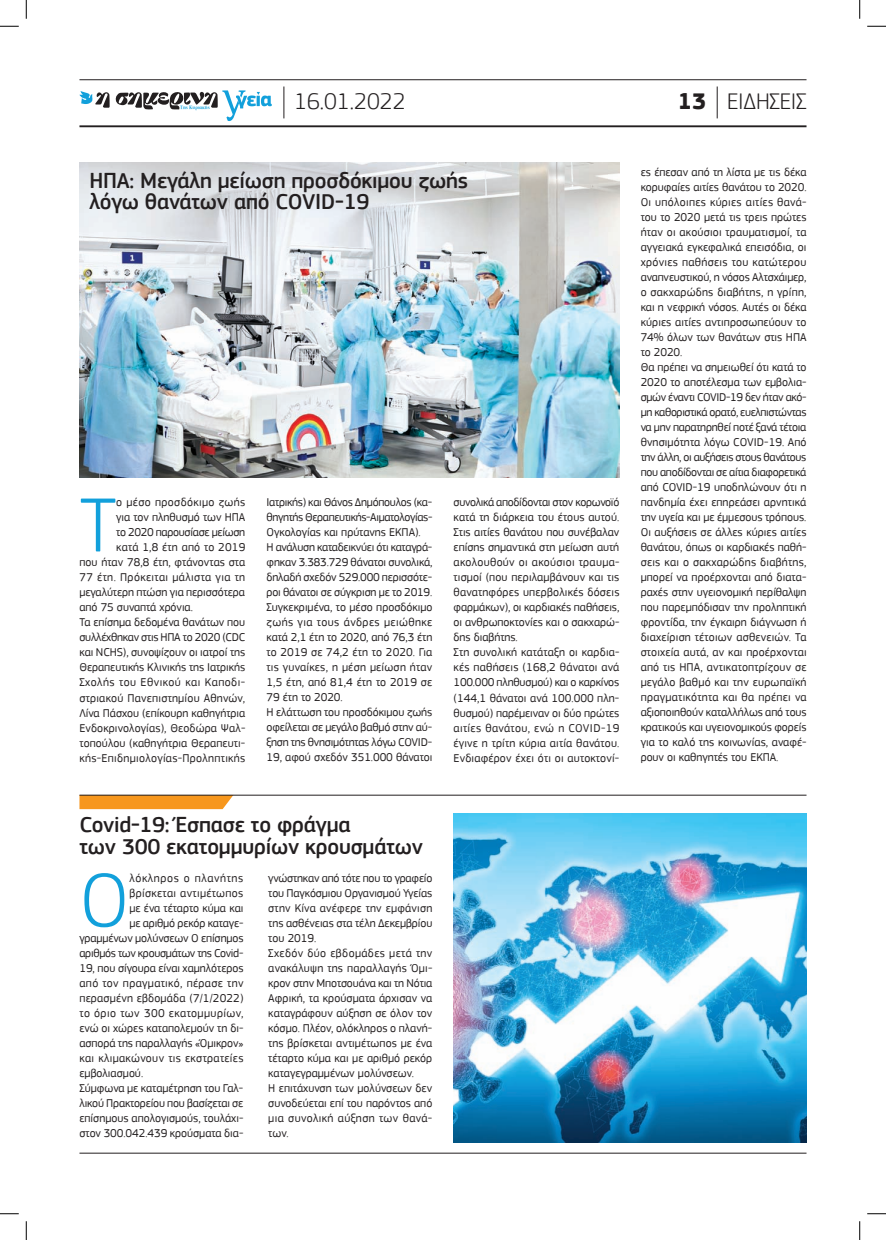
<style>
.page{position:relative;width:886px;height:1240px;background:#fff}
.page>*{position:absolute;margin:0;border:0;box-sizing:border-box;transform-origin:0 0}
.t1{font:300 79.75px "PF Square Sans Pro";color:#12a0db}
.t2{font:300 23.75px "PF Square Sans Pro";letter-spacing:-.01em;color:#231f20}
.t3{font:500 22.5px/21.2px "PF Square Sans Pro";letter-spacing:-.01em;color:#231f20}
.t4{font:11.88px/15px "PF Square Sans Pro";color:#231f20}
.t5{font:11.88px "PF Square Sans Pro";letter-spacing:.03em;color:#231f20}
.t6{font:11.88px "PF Square Sans Pro";letter-spacing:-.025em;color:#231f20}
.t7{font:11.88px "PF Square Sans Pro";letter-spacing:.035em;color:#231f20}
.t8{font:11.88px "PF Square Sans Pro";letter-spacing:.025em;color:#231f20}
.t9{font:11.88px "PF Square Sans Pro";letter-spacing:-.02em;color:#231f20}
.t10{font:11.88px "PF Square Sans Pro";letter-spacing:.02em;color:#231f20}
.t11{font:11.88px "PF Square Sans Pro";letter-spacing:.05em;color:#231f20}
.t12{font:700 5px "PF Document";color:#12a0db}
.s1{font-weight:700}
</style>
<div class="page">
<hr style="left:79px;top:1152px;width:727px;height:1px;background:#231f20">
<hr style="left:79px;top:79px;width:727px;height:1px;background:#231f20">
<hr style="left:79px;top:125px;width:727px;height:2px;background:#231f20">
<svg style="left:79px;top:90px;width:192px;height:31px"></svg>
<hr style="left:283px;top:86px;width:1px;height:32px;background:#231f20">
<hr style="left:716px;top:86px;width:1px;height:32px;background:#231f20">
<img style="left:79px;top:163px;width:540px;height:314px">
<div style="left:79px;top:796px;width:154px;height:13px;background:#f7971d"></div>
<hr style="left:79px;top:795px;width:727px;height:1px;background:#231f20">
<img style="left:453px;top:813px;width:353px;height:329px">
<svg style="left:0;top:25px;width:19px;height:2px"></svg>
<svg style="left:867px;top:25px;width:18px;height:2px"></svg>
<svg style="left:0;top:1213px;width:19px;height:1px"></svg>
<svg style="left:867px;top:1213px;width:18px;height:1px"></svg>
<svg style="left:25px;top:0;width:2px;height:19px"></svg>
<svg style="left:25px;top:1221px;width:2px;height:19px"></svg>
<svg style="left:859px;top:0;width:1px;height:19px"></svg>
<svg style="left:859px;top:1221px;width:1px;height:19px"></svg>
<p class="t12" style="left:180px;top:104px;width:31px">Της Κυριακής</p>
<p class="t2" style="left:294px;top:87px;width:113px">16.01.2022</p>
<p class="t2" style="left:677px;top:87px;width:130px"><span class="s1">13</span> ΕΙΔΗΣΕΙΣ</p>
<p class="t3" style="left:89px;top:170px;width:380px">ΗΠΑ: Μεγάλη μείωση προσδόκιμου ζωής λόγω θανάτων από COVID-19</p>
<p class="t1" style="left:79px;top:478px;width:39px">Τ</p>
<p class="t5" style="left:116px;top:495px;width:130px">ο μέσο προσδόκιμο ζωής</p>
<p class="t4" style="left:116px;top:510px;width:130px">για τον πληθυσμό των ΗΠΑ</p>
<p class="t6" style="left:116px;top:525px;width:130px">το 2020 παρουσίασε μείωση</p>
<p class="t4" style="left:116px;top:540px;width:130px">κατά 1,8 έτη από το 2019</p>
<p class="t4" style="left:79px;top:555px;width:167px">που ήταν 78,8 έτη, φτάνοντας στα</p>
<p class="t5" style="left:79px;top:570px;width:167px">77 έτη. Πρόκειται μάλιστα για τη</p>
<p class="t4" style="left:79px;top:585px;width:167px">μεγαλύτερη πτώση για περισσότερα</p>
<p class="t4" style="left:79px;top:600px;width:115px">από 75 συναπτά χρόνια.</p>
<p class="t4" style="left:79px;top:615px;width:167px">Τα επίσημα δεδομένα θανάτων που</p>
<p class="t9" style="left:79px;top:630px;width:167px">συλλέχθηκαν στις ΗΠΑ το 2020 (CDC</p>
<p class="t4" style="left:79px;top:645px;width:167px">και NCHS), συνοψίζουν οι ιατροί της</p>
<p class="t4" style="left:79px;top:660px;width:167px">Θεραπευτικής Κλινικής της Ιατρικής</p>
<p class="t7" style="left:79px;top:675px;width:167px">Σχολής του Εθνικού και Καποδι-</p>
<p class="t10" style="left:79px;top:690px;width:167px">στριακού Πανεπιστημίου Αθηνών,</p>
<p class="t4" style="left:79px;top:705px;width:167px">Λίνα Πάσχου (επίκουρη καθηγήτρια</p>
<p class="t4" style="left:79px;top:720px;width:167px">Ενδοκρινολογίας), Θεοδώρα Ψαλ-</p>
<p class="t4" style="left:79px;top:735px;width:167px">τοπούλου (καθηγήτρια Θεραπευτι-</p>
<p class="t8" style="left:79px;top:750px;width:167px">κής-Επιδημιολογίας-Προληπτικής</p>
<p class="t4" style="left:266px;top:495px;width:167px">Ιατρικής) και Θάνος Δημόπουλος (κα&shy;θηγητής Θεραπευτικής-Αιματολογίας-<br>Ογκολογίας και πρύτανης ΕΚΠΑ).<br>Η ανάλυση καταδεικνύει ότι καταγρά&shy;φηκαν 3.383.729 θάνατοι συνολικά, δηλαδή σχεδόν 529.000 περισσότε&shy;ροι θάνατοι σε σύγκριση με το 2019.<br>Συγκεκριμένα, το μέσο προσδόκιμο ζωής για τους άνδρες μειώθηκε κατά 2,1 έτη το 2020, από 76,3 έτη το 2019 σε 74,2 έτη το 2020. Για τις γυναίκες, η μέση μείωση ήταν<br>1,5 έτη, από 81,4 έτη το 2019 σε<br>79 έτη το 2020.<br>Η ελάττωση του προσδόκιμου ζωής οφείλεται σε μεγάλο βαθμό στην αύ&shy;ξηση της θνησιμότητας λόγω COVID-<br>19, αφού σχεδόν 351.000 θάνατοι</p>
<p class="t4" style="left:453px;top:495px;width:167px">συνολικά αποδίδονται στον κορωνοϊό κατά τη διάρκεια του έτους αυτού.<br>Στις αιτίες θανάτου που συνέβαλαν επίσης σημαντικά στη μείωση αυτή ακολουθούν οι ακούσιοι τραυμα&shy;τισμοί (που περιλαμβάνουν και τις θανατηφόρες υπερβολικές δόσεις φαρμάκων), οι καρδιακές παθήσεις, οι ανθρωποκτονίες και ο σακχαρώ&shy;δης διαβήτης.<br>Στη συνολική κατάταξη οι καρδια&shy;κές παθήσεις (168,2 θάνατοι ανά<br>100.000 πληθυσμού) και ο καρκίνος (144,1 θάνατοι ανά 100.000 πλη&shy;θυσμού) παρέμειναν οι δύο πρώτες αιτίες θανάτου, ενώ η COVID-19 έγινε η τρίτη κύρια αιτία θανάτου.<br>Ενδιαφέρον έχει ότι οι αυτοκτονί-</p>
<p class="t3" style="left:79px;top:814px;width:345px">Covid-19: Έσπασε το φράγμα<br>των 300 εκατομμυρίων κρουσμάτων</p>
<p class="t1" style="left:79px;top:853px;width:51px">Ο</p>
<p class="t11" style="left:129px;top:870px;width:115px">λόκληρος ο πλανήτης</p>
<p class="t8" style="left:129px;top:885px;width:115px">βρίσκεται αντιμέτωπος</p>
<p class="t4" style="left:129px;top:900px;width:115px">με ένα τέταρτο κύμα και</p>
<p class="t4" style="left:129px;top:915px;width:115px">με αριθμό ρεκόρ καταγε-</p>
<p class="t4" style="left:79px;top:930px;width:166px">γραμμένων μολύνσεων Ο επίσημος</p>
<p class="t6" style="left:79px;top:945px;width:165px">αριθμός των κρουσμάτων της Covid-</p>
<p class="t4" style="left:79px;top:960px;width:165px">19, που σίγουρα είναι χαμηλότερος</p>
<p class="t5" style="left:79px;top:975px;width:165px">από τον πραγματικό, πέρασε την</p>
<p class="t4" style="left:79px;top:990px;width:165px">περασμένη εβδομάδα (7/1/2022)</p>
<p class="t7" style="left:79px;top:1005px;width:165px">το όριο των 300 εκατομμυρίων,</p>
<p class="t4" style="left:79px;top:1020px;width:165px">ενώ οι χώρες καταπολεμούν τη δι-</p>
<p class="t4" style="left:79px;top:1035px;width:165px">ασπορά της παραλλαγής «Όμικρον»</p>
<p class="t5" style="left:79px;top:1050px;width:165px">και κλιμακώνουν τις εκστρατείες</p>
<p class="t4" style="left:79px;top:1065px;width:65px">εμβολιασμού.</p>
<p class="t4" style="left:79px;top:1080px;width:165px">Σύμφωνα με καταμέτρηση του Γαλ-</p>
<p class="t4" style="left:79px;top:1095px;width:165px">λικού Πρακτορείου που βασίζεται σε</p>
<p class="t4" style="left:79px;top:1110px;width:165px">επίσημους απολογισμούς, τουλάχι-</p>
<p class="t4" style="left:79px;top:1125px;width:165px">στον 300.042.439 κρούσματα δια-</p>
<p class="t4" style="left:268px;top:870px;width:166px">γνώστηκαν από τότε που το γραφείο του Παγκόσμιου Οργανισμού Υγείας στην Κίνα ανέφερε την εμφάνιση της ασθένειας στα τέλη Δεκεμβρίου του 2019.<br>Σχεδόν δύο εβδομάδες μετά την ανακάλυψη της παραλλαγής Όμι&shy;κρον στην Μποτσουάνα και τη Νότια<br>Αφρική, τα κρούσματα άρχισαν να καταγράφουν αύξηση σε όλον τον κόσμο. Πλέον, ολόκληρος ο πλανή&shy;της βρίσκεται αντιμέτωπος με ένα τέταρτο κύμα και με αριθμό ρεκόρ καταγεγραμμένων μολύνσεων.<br>Η επιτάχυνση των μολύνσεων δεν συνοδεύεται επί του παρόντος από μια συνολική αύξηση των θανά&shy;των.</p>
<p class="t4" style="left:640px;top:165px;width:167px">ες έπεσαν από τη λίστα με τις δέκα κορυφαίες αιτίες θανάτου το 2020.<br>Οι υπόλοιπες κύριες αιτίες θανά&shy;του το 2020 μετά τις τρεις πρώτες ήταν οι ακούσιοι τραυματισμοί, τα αγγειακά εγκεφαλικά επεισόδια, οι χρόνιες παθήσεις του κατώτερου αναπνευστικού, η νόσος Αλτσχάιμερ, ο σακχαρώδης διαβήτης, η γρίπη, και η νεφρική νόσος. Αυτές οι δέκα κύριες αιτίες αντιπροσωπεύουν το<br>74% όλων των θανάτων στις ΗΠΑ το 2020.<br>Θα πρέπει να σημειωθεί ότι κατά το<br>2020 το αποτέλεσμα των εμβολια&shy;σμών έναντι COVID-19 δεν ήταν ακό&shy;μη καθοριστικά ορατό, ευελπιστώντας να μην παρατηρηθεί ποτέ ξανά τέτοια θνησιμότητα λόγω COVID-19. Από την άλλη, οι αυξήσεις στους θανάτους που αποδίδονται σε αίτια διαφορετικά από COVID-19 υποδηλώνουν ότι η πανδημία έχει επηρεάσει αρνητικά την υγεία και με έμμεσους τρόπους.<br>Οι αυξήσεις σε άλλες κύριες αιτίες θανάτου, όπως οι καρδιακές παθή&shy;σεις και ο σακχαρώδης διαβήτης, μπορεί να προέρχονται από διατα&shy;ραχές στην υγειονομική περίθαλψη που παρεμπόδισαν την προληπτική φροντίδα, την έγκαιρη διάγνωση ή διαχείριση τέτοιων ασθενειών. Τα στοιχεία αυτά, αν και προέρχονται από τις ΗΠΑ, αντικατοπτρίζουν σε μεγάλο βαθμό και την ευρωπαϊκή πραγματικότητα και θα πρέπει να αξιοποιηθούν καταλλήλως από τους κρατικούς και υγειονομικούς φορείς για το καλό της κοινωνίας, αναφέ&shy;ρουν οι καθηγητές του ΕΚΠΑ.</p>
</div>
